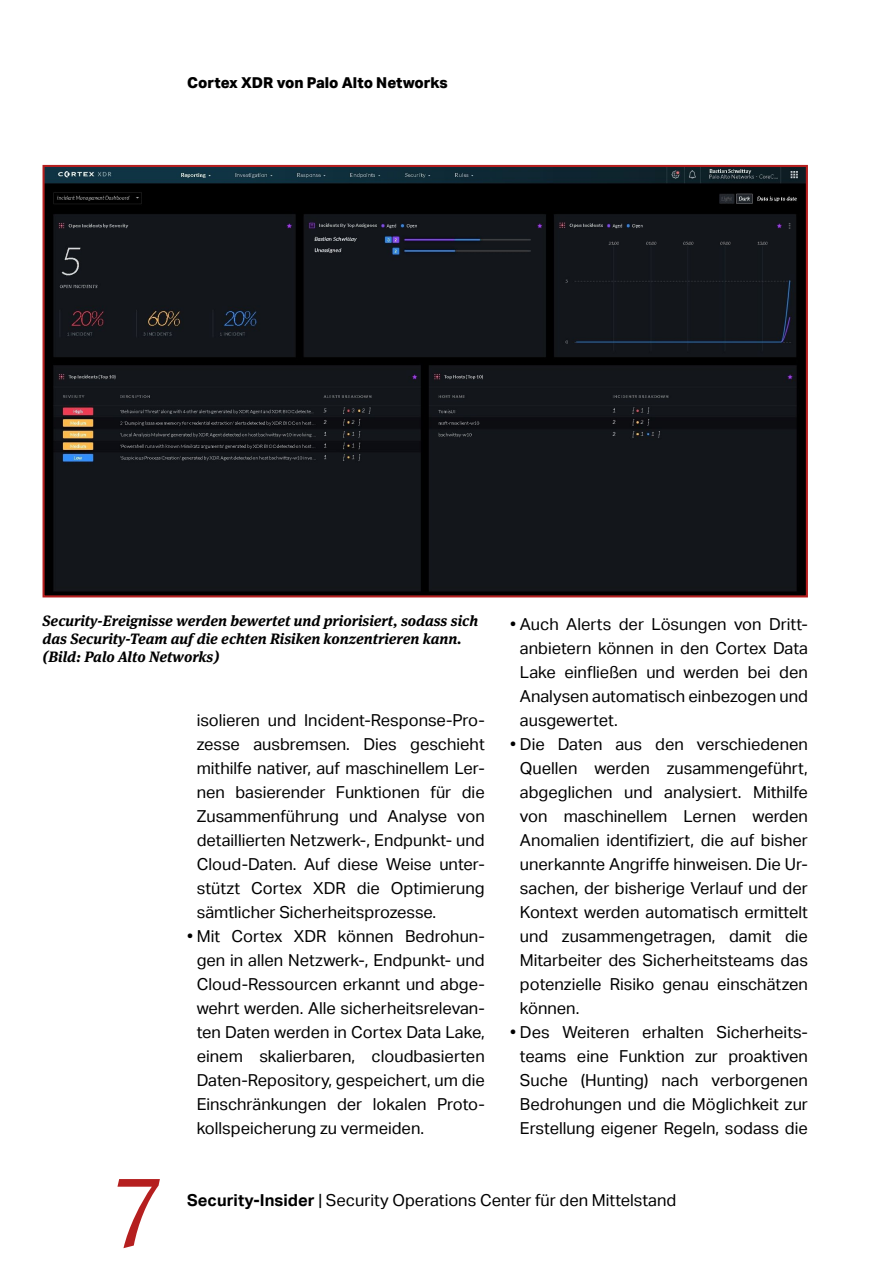
<style>
.page{position:relative;width:893px;height:1263px;background:#fff}
.page>*{position:absolute;margin:0;border:0;box-sizing:border-box;transform-origin:0 0}
.t1{font:102px "Meta Serif OT";color:#b51f1f}
.t2{font:16.5px/24px "Aktiv Grotesk";color:#000;text-align:justify}
.t3{font:italic 700 15px/18px "Meta Serif OT";color:#000}
.t4{font:800 15px "Aktiv Grotesk";color:#000}
.s1{font-weight:700}
</style>
<div class="page">
<img style="left:46px;top:168px;width:759px;height:426px">
<div style="left:43px;top:165px;width:765px;height:432px;border:2px solid #b51f1f"></div>
<p class="t4" style="left:187px;top:73px;width:262px">Cortex XDR von Palo Alto Networks</p>
<p class="t3" style="left:43px;top:612px;width:437px">Security-Ereignisse werden bewertet und priorisiert, sodass sich das Security-Team auf die echten Risiken konzentrieren kann. (Bild: Palo Alto Networks)</p>
<p class="t2" style="left:197px;top:708px;width:290px">isolieren und Incident-Response-Pro&shy;zesse ausbremsen. Dies geschieht mithilfe nativer, auf maschinellem Ler&shy;nen basierender Funktionen für die Zusammenführung und Analyse von detaillierten Netzwerk-, Endpunkt- und Cloud-Daten. Auf diese Weise unter&shy;stützt Cortex XDR die Optimierung sämtlicher Sicherheitsprozesse.</p>
<p class="t2" style="left:197px;top:924px;width:290px;text-indent:-10px">• Mit Cortex XDR können Bedrohun&shy;gen in allen Netzwerk-, Endpunkt- und Cloud-Ressourcen erkannt und abge&shy;wehrt werden. Alle sicherheitsrelevan&shy;ten Daten werden in Cortex Data Lake, einem skalierbaren, cloudbasierten Daten-Repository, gespeichert, um die Einschränkungen der lokalen Proto&shy;kollspeicherung zu vermeiden.</p>
<p class="t2" style="left:520px;top:612px;width:290px;text-indent:-10px">• Auch Alerts der Lösungen von Dritt&shy;anbietern können in den Cortex Data Lake einfließen und werden bei den Analysen automatisch einbezogen und ausgewertet.</p>
<p class="t2" style="left:520px;top:732px;width:290px;text-indent:-10px">• Die Daten aus den verschiedenen Quellen werden zusammengeführt, abgeglichen und analysiert. Mithilfe von maschinellem Lernen werden Anomalien identifiziert, die auf bisher unerkannte Angriffe hinweisen. Die Ur&shy;sachen, der bisherige Verlauf und der Kontext werden automatisch ermittelt und zusammengetragen, damit die Mitarbeiter des Sicherheitsteams das potenzielle Risiko genau einschätzen können.</p>
<p class="t2" style="left:510px;top:1021px;width:299px;text-align:center">• Des Weiteren erhalten Sicherheits&shy;teams eine Funktion zur proaktiven Suche (Hunting) nach verborgenen Bedrohungen und die Möglichkeit zur Erstellung eigener Regeln, sodass die</p>
<h1 class="t1" style="left:115px;top:1130px;width:50px">7</h1>
<p class="t2" style="left:187px;top:1188px;width:491px"><span class="s1">Security-Insider</span> | Security Operations Center für den Mittelstand</p>
</div>
